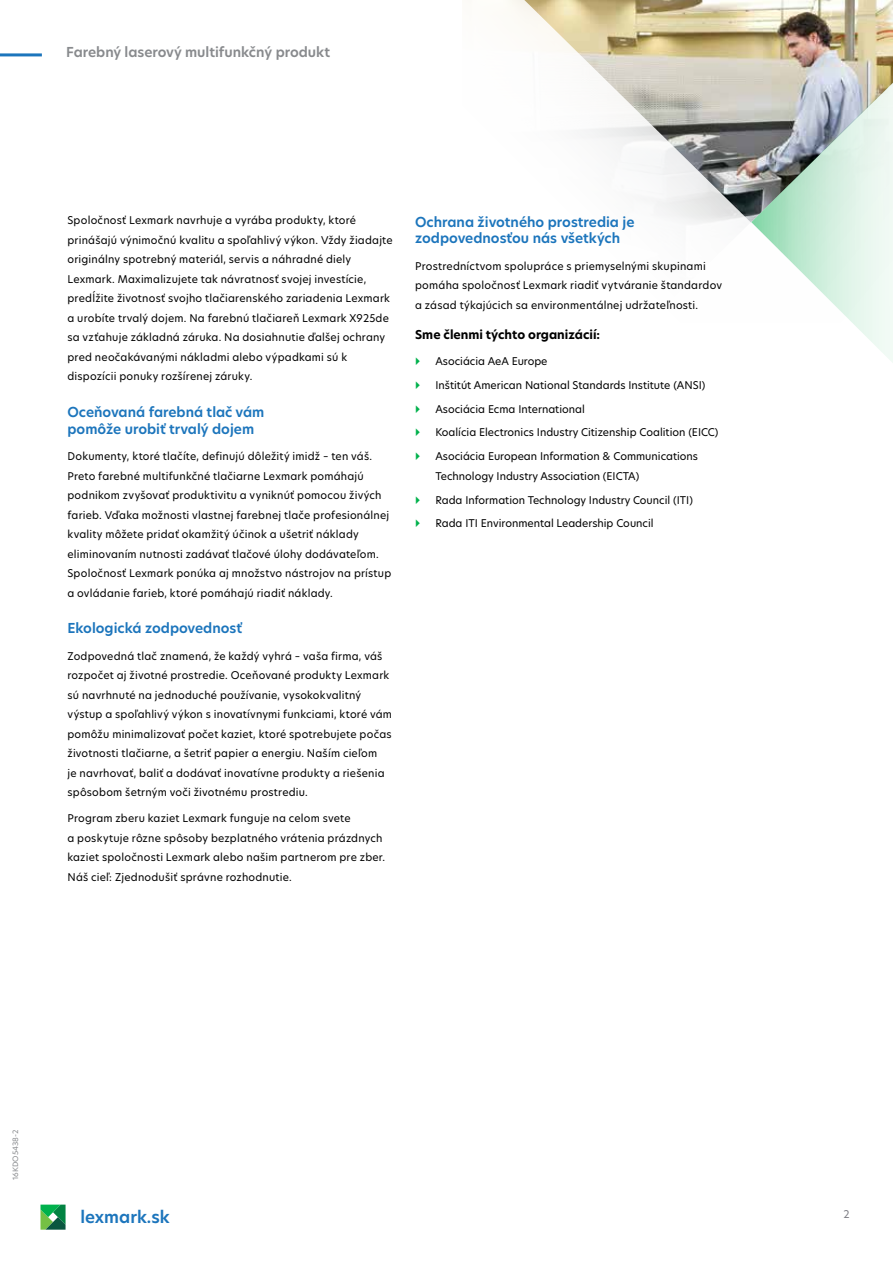
<style>
.page{position:relative;width:893px;height:1263px;background:#fff}
.page>*{position:absolute;margin:0;border:0;box-sizing:border-box;transform-origin:0 0}
.t1{font:600 16.5px "TP Hero";color:#1c75bc}
.t2{font:600 13.5px/16.5px "TP Hero";color:#1c75bc}
.t3{font:600 13.5px "TP Hero";color:#888a8d}
.t4{font:700 12px "TP Hero";color:#000}
.t5{font:10.5px/19.5px "TP Hero";letter-spacing:.02em;color:#000}
.t6{font:10.5px/19.5px "TP Hero";color:#000}
.t7{font:10.5px "TP Hero";color:#7e7e85}
.t8{font:7.2px "TP Hero";color:#888a8d}
</style>
<div class="page">
<svg style="left:40px;top:1204px;width:26px;height:26px"></svg>
<hr style="left:0;top:53px;width:42px;height:3px;background:#1c75bc">
<svg style="left:508px;top:0;width:385px;height:223px"></svg>
<img style="left:751px;top:43px;width:142px;height:320px">
<p class="t3" style="left:66px;top:43px;width:266px">Farebný laserový multifunkčný produkt</p>
<p class="t5" style="left:68px;top:211px;width:327px">Spoločnosť Lexmark navrhuje a vyrába produkty, ktoré prinášajú výnimočnú kvalitu a spoľahlivý výkon. Vždy žiadajte originálny spotrebný materiál, servis a náhradné diely Lexmark. Maximalizujete tak návratnosť svojej investície, predĺžite životnosť svojho tlačiarenského zariadenia Lexmark a urobíte trvalý dojem. Na farebnú tlačiareň Lexmark X925de sa vzťahuje základná záruka. Na dosiahnutie ďalšej ochrany pred neočakávanými nákladmi alebo výpadkami sú k dispozícii ponuky rozšírenej záruky.</p>
<p class="t2" style="left:68px;top:404px;width:198px">Oceňovaná farebná tlač vám pomôže urobiť trvalý dojem</p>
<p class="t5" style="left:68px;top:446px;width:325px">Dokumenty, ktoré tlačíte, definujú dôležitý imidž – ten váš.<br>Preto farebné multifunkčné tlačiarne Lexmark pomáhajú podnikom zvyšovať produktivitu a vyniknúť pomocou živých farieb. Vďaka možnosti vlastnej farebnej tlače profesionálnej kvality môžete pridať okamžitý účinok a ušetriť náklady eliminovaním nutnosti zadávať tlačové úlohy dodávateľom.<br>Spoločnosť Lexmark ponúka aj množstvo nástrojov na prístup a ovládanie farieb, ktoré pomáhajú riadiť náklady.</p>
<p class="t2" style="left:68px;top:620px;width:176px">Ekologická zodpovednosť</p>
<p class="t5" style="left:68px;top:646px;width:326px">Zodpovedná tlač znamená, že každý vyhrá – vaša firma, váš rozpočet aj životné prostredie. Oceňované produkty Lexmark sú navrhnuté na jednoduché používanie, vysokokvalitný výstup a spoľahlivý výkon s inovatívnymi funkciami, ktoré vám pomôžu minimalizovať počet kaziet, ktoré spotrebujete počas životnosti tlačiarne, a šetriť papier a energiu. Naším cieľom<br>je navrhovať, baliť a dodávať inovatívne produkty a riešenia spôsobom šetrným voči životnému prostrediu.</p>
<p class="t5" style="left:68px;top:808px;width:319px">Program zberu kaziet Lexmark funguje na celom svete<br>a poskytuje rôzne spôsoby bezplatného vrátenia prázdnych kaziet spoločnosti Lexmark alebo našim partnerom pre zber.<br>Náš cieľ: Zjednodušiť správne rozhodnutie.</p>
<p class="t2" style="left:415px;top:214px;width:221px">Ochrana životného prostredia je zodpovednosťou nás všetkých</p>
<p class="t5" style="left:415px;top:256px;width:308px">Prostredníctvom spolupráce s priemyselnými skupinami pomáha spoločnosť Lexmark riadiť vytváranie štandardov a zásad týkajúcich sa environmentálnej udržateľnosti.</p>
<p class="t4" style="left:415px;top:326px;width:186px">Sme členmi týchto organizácií:</p>
<p class="t6" style="left:435px;top:351px;width:114px">Asociácia AeA Europe</p>
<p class="t6" style="left:435px;top:375px;width:271px">Inštitút American National Standards Institute (ANSI)</p>
<p class="t6" style="left:435px;top:399px;width:151px">Asociácia Ecma International</p>
<p class="t6" style="left:435px;top:423px;width:285px">Koalícia Electronics Industry Citizenship Coalition (EICC)</p>
<p class="t6" style="left:435px;top:446px;width:264px">Asociácia European Information &amp; Communications<br>Technology Industry Association (EICTA)</p>
<p class="t6" style="left:435px;top:490px;width:259px">Rada Information Technology Industry Council (ITI)</p>
<p class="t6" style="left:435px;top:514px;width:220px">Rada ITI Environmental Leadership Council</p>
<p class="t8" style="left:10px;top:1180px;width:52px;rotate:-90deg">16KDO5438-2</p>
<h1 class="t1" style="left:80px;top:1206px;width:91px">lexmark.sk</h1>
<p class="t7" style="left:843px;top:1207px;width:8px">2</p>
</div>
